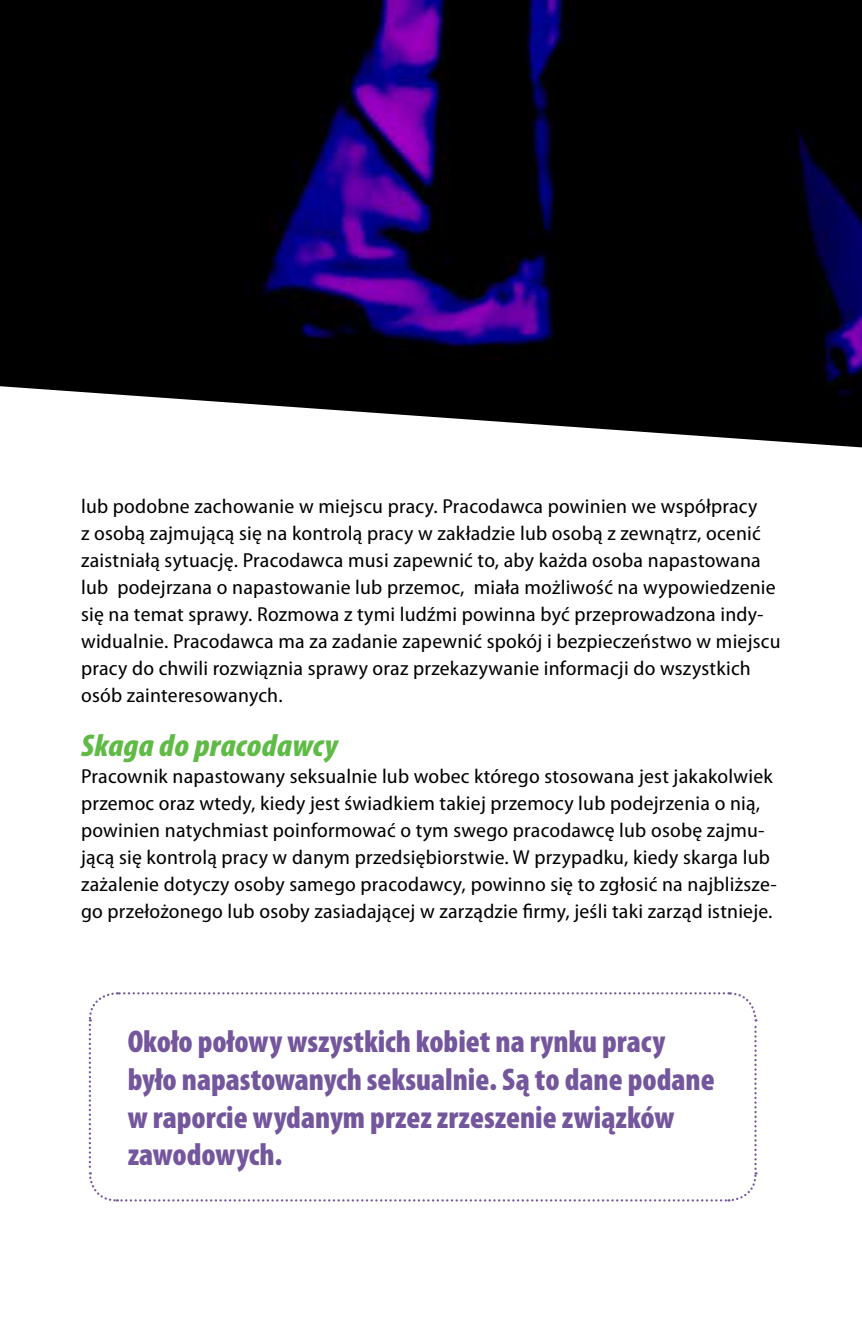
<style>
.page{position:relative;width:862px;height:1340px;background:#fff}
.page>*{position:absolute;margin:0;border:0;box-sizing:border-box;transform-origin:0 0}
.t1{font:900 condensed 31.5px/37.8px "Myriad Pro";color:#74569d}
.t2{font:italic 900 condensed 31.5px "Myriad Pro";letter-spacing:.01em;color:#5fbb46;scale:1.06 1}
.t3{font:semi-condensed 20.25px/27px "Myriad Pro";letter-spacing:.01em;color:#000;scale:1.06 1}
</style>
<div class="page">
<img style="left:0;top:0;width:861px;height:447px">
<svg style="left:88px;top:992px;width:669px;height:210px"></svg>
<p class="t3" style="left:81px;top:493px;width:661px">lub podobne zachowanie w miejscu pracy. Pracodawca powinien we współpracy<br>z osobą zajmującą się na kontrolą pracy w zakładzie lub osobą z zewnątrz, ocenić zaistniałą sytuację. Pracodawca musi zapewnić to, aby każda osoba napastowana lub podejrzana o napastowanie lub przemoc, miała możliwość na wypowiedzenie się na temat sprawy. Rozmowa z tymi ludźmi powinna być przeprowadzona indy&shy;widualnie. Pracodawca ma za zadanie zapewnić spokój i bezpieczeństwo w miejscu pracy do chwili rozwiąznia sprawy oraz przekazywanie informacji do wszystkich osób zainteresowanych.</p>
<h1 class="t2" style="left:81px;top:729px;width:243px">Skaga do pracodawcy</h1>
<p class="t3" style="left:81px;top:763px;width:657px">Pracownik napastowany seksualnie lub wobec którego stosowana jest jakakolwiek przemoc oraz wtedy, kiedy jest świadkiem takiej przemocy lub podejrzenia o nią, powinien natychmiast poinformować o tym swego pracodawcę lub osobę zajmu&shy;jącą się kontrolą pracy w danym przedsiębiorstwie. W przypadku, kiedy skarga lub zażalenie dotyczy osoby samego pracodawcy, powinno się to zgłosić na najbliższe&shy;go przełożonego lub osoby zasiadającej w zarządzie firmy, jeśli taki zarząd istnieje.</p>
<h1 class="t1" style="left:128px;top:1023px;width:588px">Około połowy wszystkich kobiet na rynku pracy było napastowanych seksualnie. Są to dane podane w raporcie wydanym przez zrzeszenie związków zawodowych.</h1>
</div>
